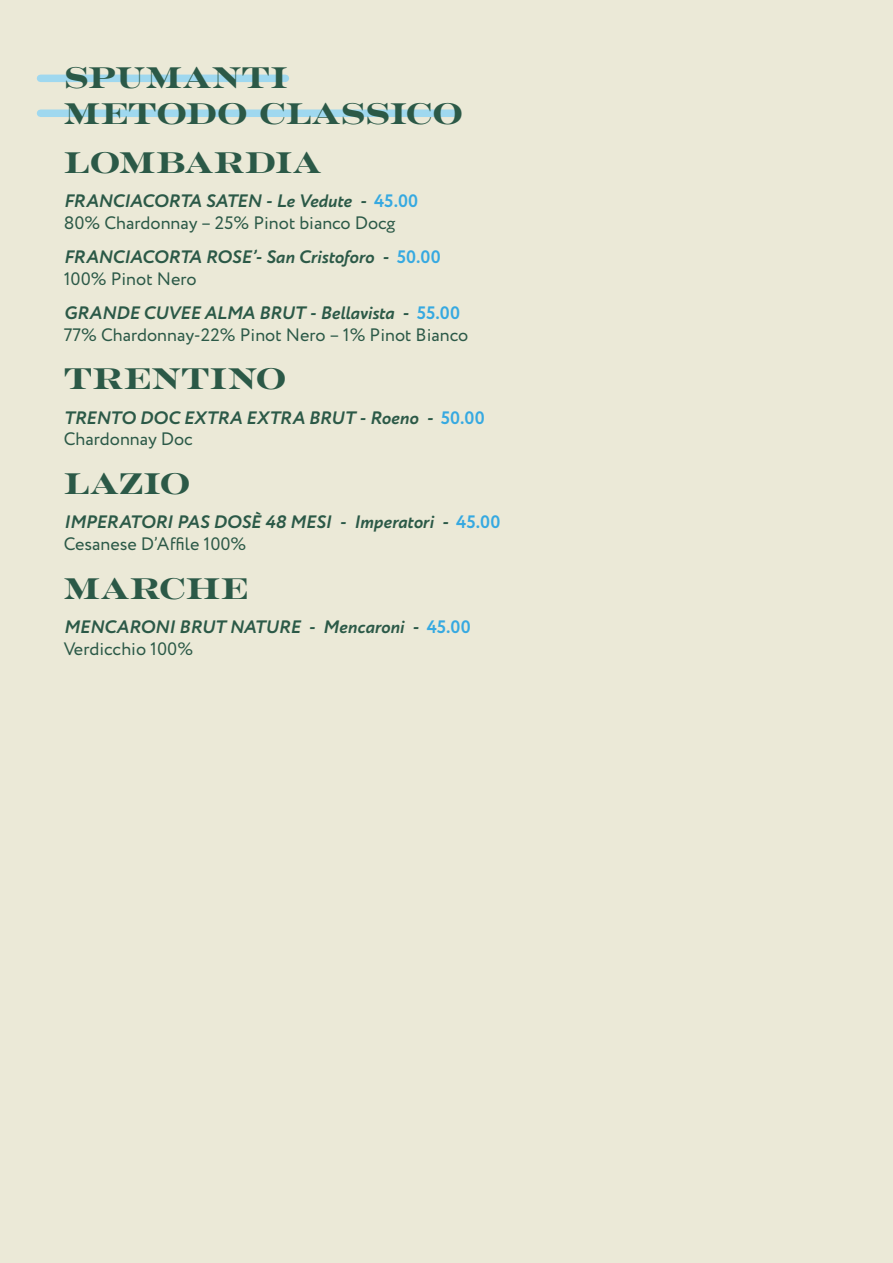
<style>
.page{position:relative;width:893px;height:1263px;background:#ebe9d7}
.page>*{position:absolute;margin:0;border:0;box-sizing:border-box;transform-origin:0 0}
.t1{font:30px/36px "Rosella Solid";letter-spacing:.01em;color:#2b5947}
.t2{font:italic 700 18px/21.6px "Circe";letter-spacing:-.01em;color:#2b5947}
.t3{font:18px/21.6px "Circe";color:#2b5947}
.s1{font-weight:700;font-style:italic}
.s2{font-weight:700;color:#36a9e1}
.s3{font-style:normal;color:#36a9e1}
.s4{font-weight:400;font-style:normal}
</style>
<div class="page">
<div style="left:41px;top:75px;width:244px;height:7px;background:#9fd8ef"></div>
<div style="left:41px;top:110px;width:414px;height:7px;background:#9fd8ef"></div>
<h1 class="t1" style="left:64px;top:57px;width:401px">SPUMANTI<br>METODO CLASSICO</h1>
<h1 class="t1" style="left:64px;top:142px;width:259px">LOMBARDIA</h1>
<p class="t3" style="left:64px;top:191px;width:356px"><span class="s1">FRANCIACORTA SATEN - Le Vedute -</span> <span class="s2">45.00<br></span>80% Chardonnay – 25% Pinot bianco Docg</p>
<p class="t2" style="left:64px;top:247px;width:378px">FRANCIACORTA ROSE’- San Cristoforo - <span class="s3">50.00<br></span><span class="s4">100% Pinot Nero</span></p>
<p class="t3" style="left:64px;top:303px;width:406px"><span class="s1">GRANDE CUVEE ALMA BRUT - Bellavista -</span> <span class="s2">55.00<br></span>77% Chardonnay-22% Pinot Nero – 1% Pinot Bianco</p>
<h1 class="t1" style="left:64px;top:358px;width:224px">TRENTINO</h1>
<p class="t2" style="left:64px;top:408px;width:423px">TRENTO DOC EXTRA EXTRA BRUT - Roeno - <span class="s3">50.00<br></span><span class="s4">Chardonnay Doc</span></p>
<h1 class="t1" style="left:64px;top:463px;width:128px">LAZIO</h1>
<p class="t2" style="left:64px;top:512px;width:438px">IMPERATORI PAS DOSÈ 48 MESI - Imperatori - <span class="s3">45.00<br></span><span class="s4">Cesanese D’Affile 100%</span></p>
<h1 class="t1" style="left:64px;top:568px;width:186px">MARCHE</h1>
<p class="t2" style="left:64px;top:617px;width:408px">MENCARONI BRUT NATURE - Mencaroni - <span class="s3">45.00<br></span><span class="s4">Verdicchio 100%</span></p>
</div>
